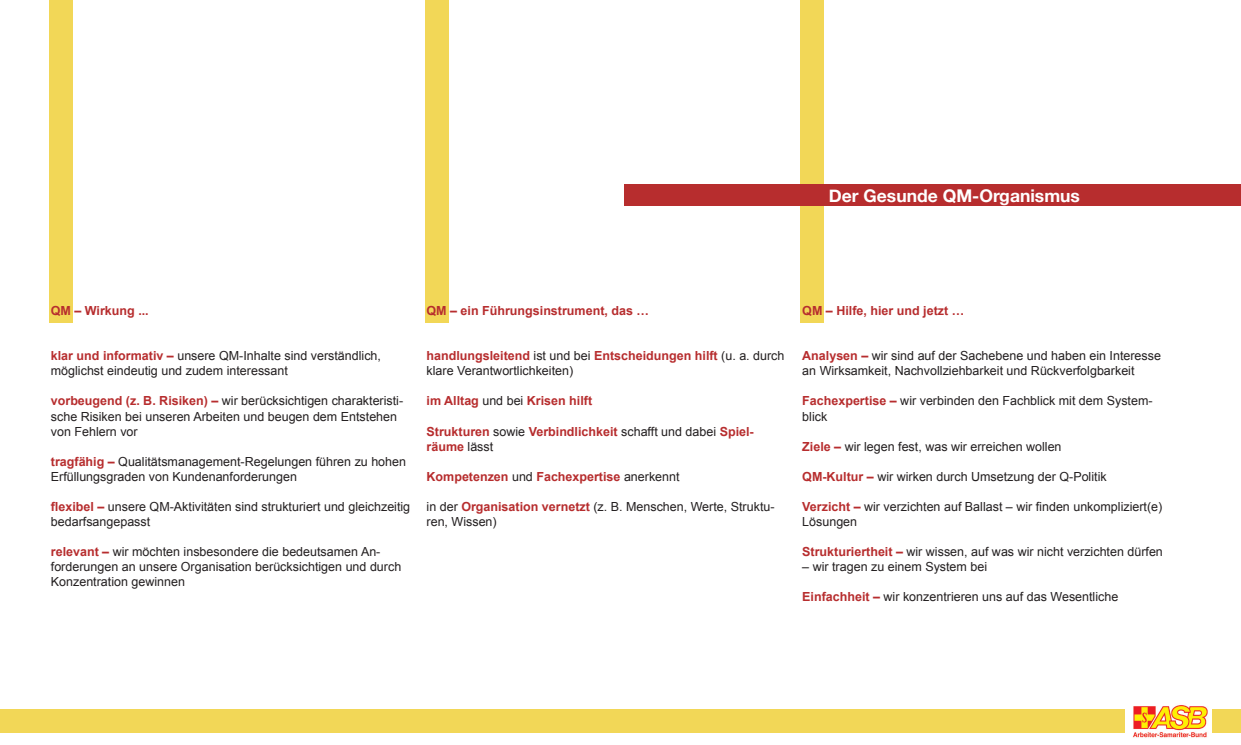
<style>
.page{position:relative;width:1241px;height:745px;background:#fff}
.page>*{position:absolute;margin:0;border:0;box-sizing:border-box;transform-origin:0 0}
.t1{font:700 17.5px "Helvetica Neue";color:#fff}
.t2{font:12.5px/15px "Arial";color:#231f20}
.t3{font:700 12.5px/15px "Arial";color:#b72d2e}
.s1{font-weight:700;color:#b72d2e}
.s2{font-weight:400;color:#231f20}
</style>
<div class="page">
<div style="left:49px;top:0;width:24px;height:322px;background:#f2d757"></div>
<div style="left:800px;top:0;width:23px;height:322px;background:#f2d757"></div>
<div style="left:425px;top:0;width:23px;height:322px;background:#f2d757"></div>
<div style="left:0;top:708px;width:1124px;height:23px;background:#f2d757"></div>
<div style="left:1212px;top:708px;width:28px;height:23px;background:#f2d757"></div>
<img style="left:1133px;top:705px;width:75px;height:33px">
<div style="left:625px;top:184px;width:615px;height:22px;background:#b72d2e"></div>
<h1 class="t1" style="left:828px;top:181px;width:252px">Der Gesunde QM-Organismus</h1>
<p class="t3" style="left:51px;top:304px;width:99px">QM – Wirkung ...</p>
<p class="t2" style="left:51px;top:348px;width:331px"><span class="s1">klar und informativ –</span> unsere QM-Inhalte sind verständlich, möglichst eindeutig und zudem interessant</p>
<p class="t2" style="left:51px;top:393px;width:354px"><span class="s1">vorbeugend (z. B. Risiken) –</span> wir berücksichtigen charakteristi&shy;sche Risiken bei unseren Arbeiten und beugen dem Entstehen von Fehlern vor</p>
<p class="t2" style="left:51px;top:453px;width:357px"><span class="s1">tragfähig –</span> Qualitätsmanagement-Regelungen führen zu hohen<br>Erfüllungsgraden von Kundenanforderungen</p>
<p class="t2" style="left:51px;top:498px;width:361px"><span class="s1">flexibel –</span> unsere QM-Aktivitäten sind strukturiert und gleichzeitig bedarfsangepasst</p>
<p class="t2" style="left:51px;top:543px;width:352px"><span class="s1">relevant –</span> wir möchten insbesondere die bedeutsamen An&shy;forderungen an unsere Organisation berücksichtigen und durch<br>Konzentration gewinnen</p>
<p class="t3" style="left:426px;top:304px;width:224px">QM – ein Führungsinstrument, das …</p>
<p class="t2" style="left:426px;top:348px;width:359px"><span class="s1">handlungsleitend</span> ist und bei <span class="s1">Entscheidungen hilft</span> (u. a. durch klare Verantwortlichkeiten)</p>
<p class="t3" style="left:426px;top:394px;width:167px">im Alltag <span class="s2">und bei</span> Krisen hilft</p>
<p class="t3" style="left:426px;top:424px;width:328px">Strukturen <span class="s2">sowie</span> Verbindlichkeit <span class="s2">schafft und dabei</span> Spiel&shy;räume <span class="s2">lässt</span></p>
<p class="t3" style="left:426px;top:469px;width:254px">Kompetenzen <span class="s2">und</span> Fachexpertise <span class="s2">anerkennt</span></p>
<p class="t2" style="left:426px;top:498px;width:349px">in der <span class="s1">Organisation vernetzt</span> (z. B. Menschen, Werte, Struktu&shy;ren, Wissen)</p>
<p class="t3" style="left:802px;top:304px;width:163px">QM – Hilfe, hier und jetzt …</p>
<p class="t2" style="left:802px;top:348px;width:360px"><span class="s1">Analysen –</span> wir sind auf der Sachebene und haben ein Interesse an Wirksamkeit, Nachvollziehbarkeit und Rückverfolgbarkeit</p>
<p class="t2" style="left:802px;top:393px;width:352px"><span class="s1">Fachexpertise –</span> wir verbinden den Fachblick mit dem System&shy;blick</p>
<p class="t2" style="left:802px;top:438px;width:261px"><span class="s1">Ziele –</span> wir legen fest, was wir erreichen wollen</p>
<p class="t2" style="left:802px;top:468px;width:306px"><span class="s1">QM-Kultur –</span> wir wirken durch Umsetzung der Q-Politik</p>
<p class="t2" style="left:802px;top:498px;width:361px"><span class="s1">Verzicht –</span> wir verzichten auf Ballast – wir finden unkompliziert(e)<br>Lösungen</p>
<p class="t2" style="left:802px;top:543px;width:362px"><span class="s1">Strukturiertheit –</span> wir wissen, auf was wir nicht verzichten dürfen</p>
<p class="t2" style="left:802px;top:558px;width:186px">– wir tragen zu einem System bei</p>
<p class="t2" style="left:802px;top:588px;width:317px"><span class="s1">Einfachheit –</span> wir konzentrieren uns auf das Wesentliche</p>
</div>
